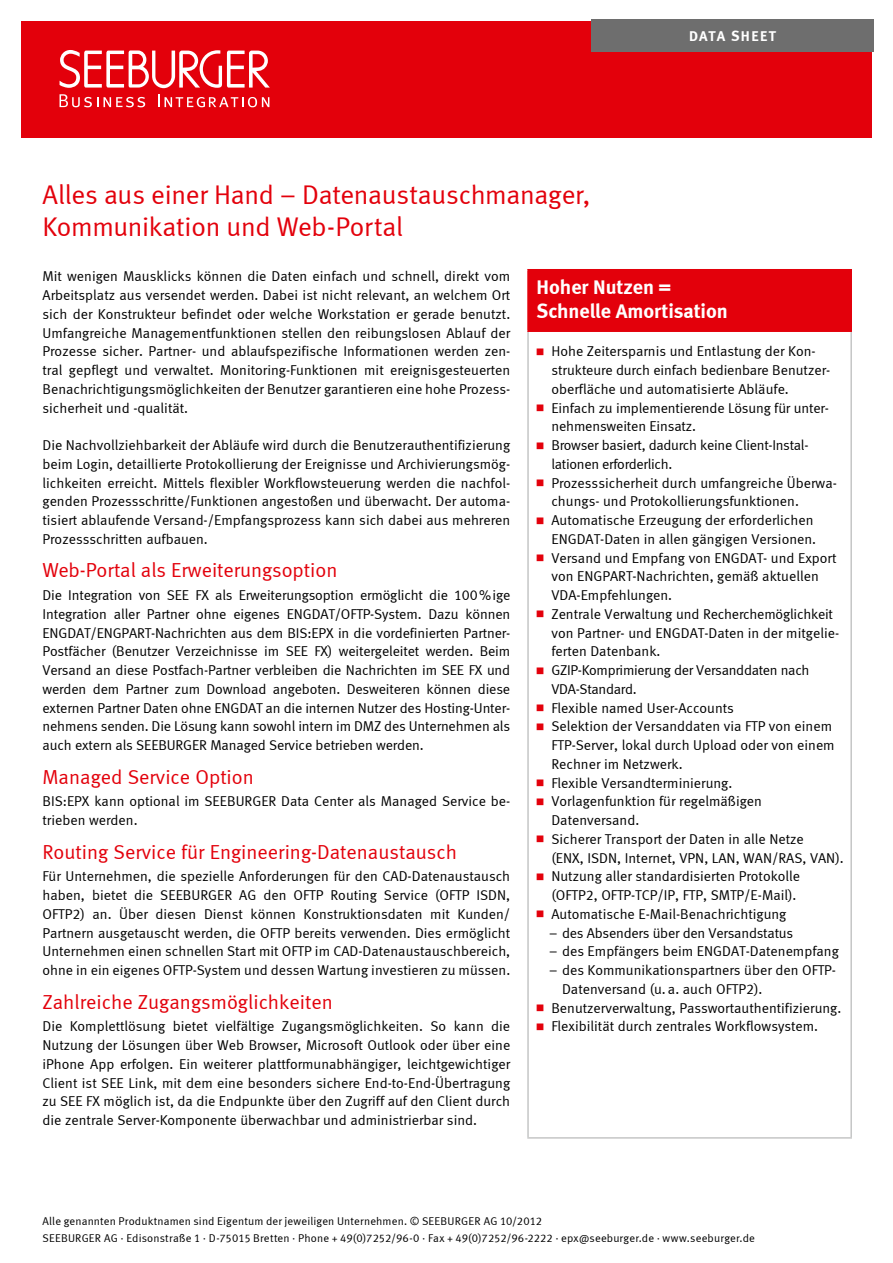
<style>
.page{position:relative;width:893px;height:1263px;background:#fff}
.page>*{position:absolute;margin:0;border:0;box-sizing:border-box;transform-origin:0 0}
.t1{font:27px/32.4px "Meta Normal LF";letter-spacing:-.01em;color:#e3000b}
.t2{font:20.25px "Meta Normal LF";color:#e3000b}
.t3{font:20.25px/24.3px "Meta Bold LF";color:#fff}
.t4{font:14.55px "Meta Bold LF";letter-spacing:.1em;color:#fff}
.t5{font:14.25px/18.8px "Meta Normal LF";color:#000;text-align:justify}
.t6{font:14.25px "Meta Normal LF";letter-spacing:-.02em;color:#000}
.t7{font:11.25px/16.5px "Meta Normal LF";letter-spacing:.015em;color:#000}
.s1{font-family:"Meta Bold Italic Expert";font-size:9px;color:#e3000b}
</style>
<div class="page">
<div style="left:21px;top:21px;width:851px;height:117px;background:#e3000b"></div>
<div style="left:591px;top:19px;width:283px;height:33px;background:#6e6e6e"></div>
<svg style="left:60px;top:50px;width:210px;height:38px"></svg>
<svg style="left:158px;top:94px;width:111px;height:13px"></svg>
<svg style="left:60px;top:94px;width:85px;height:13px"></svg>
<div style="left:528px;top:270px;width:323px;height:61px;background:#e3000b"></div>
<hr style="left:527px;top:332px;width:2px;height:805px;background:#c5c6c6">
<hr style="left:850px;top:332px;width:2px;height:805px;background:#c5c6c6">
<hr style="left:527px;top:1137px;width:325px;height:2px;background:#c5c6c6">
<hr style="left:527px;top:269px;width:325px;height:1px;background:#e3000b">
<hr style="left:527px;top:270px;width:2px;height:60px;background:#e3000b">
<hr style="left:850px;top:270px;width:2px;height:60px;background:#e3000b">
<hr style="left:527px;top:330px;width:325px;height:2px;background:#e3000b">
<h1 class="t1" style="left:43px;top:178px;width:549px">Alles aus einer Hand – Datenaustauschmanager,<br>Kommunikation und Web-Portal</h1>
<p class="t4" style="left:689px;top:28px;width:89px">DATA SHEEt</p>
<p class="t5" style="left:43px;top:267px;width:469px">Mit wenigen Mausklicks können die Daten einfach und schnell, direkt vom Arbeitsplatz aus versendet werden. Dabei ist nicht relevant, an welchem Ort sich der Konstrukteur befindet oder welche Workstation er gerade benutzt.<br>Umfangreiche Managementfunktionen stellen den reibungslosen Ablauf der Prozesse sicher. Partner- und ablaufspezifische Informationen werden zen&shy;tral gepflegt und verwaltet. Monitoring-Funktionen mit ereignisgesteuerten Benachrichtigungsmöglichkeiten der Benutzer garantieren eine hohe Prozess&shy;sicherheit und -qualität.</p>
<p class="t5" style="left:43px;top:436px;width:469px">Die Nachvollziehbarkeit der Abläufe wird durch die Benutzerauthentifizierung beim Login, detaillierte Protokollierung der Ereignisse und Archivierungsmög&shy;lichkeiten erreicht. Mittels flexibler Workflowsteuerung werden die nachfol&shy;genden Prozessschritte/Funktionen angestoßen und überwacht. Der automa&shy;tisiert ablaufende Versand-/Empfangsprozess kann sich dabei aus mehreren Prozessschritten aufbauen.</p>
<h2 class="t2" style="left:43px;top:559px;width:296px">Web-Portal als Erweiterungsoption</h2>
<p class="t5" style="left:43px;top:586px;width:469px">Die Integration von SEE FX als Erweiterungsoption ermöglicht die 100%ige Integration aller Partner ohne eigenes ENGDAT/OFTP-System. Dazu können ENGDAT/ENGPART-Nachrichten aus dem BIS:EPX in die vordefinierten Partner-Postfächer (Benutzer Verzeichnisse im SEE FX) weitergeleitet werden. Beim Versand an diese Postfach-Partner verbleiben die Nachrichten im SEE FX und werden dem Partner zum Download angeboten. Desweiteren können diese externen Partner Daten ohne ENGDAT an die internen Nutzer des Hosting-Unter&shy;nehmens senden. Die Lösung kann sowohl intern im DMZ des Unternehmen als auch extern als SEEBURGER Managed Service betrieben werden.</p>
<h2 class="t2" style="left:43px;top:765px;width:213px">Managed Service Option</h2>
<p class="t5" style="left:43px;top:792px;width:469px">BIS:EPX kann optional im SEEBURGER Data Center als Managed Service be&shy;trieben werden.</p>
<h2 class="t2" style="left:43px;top:840px;width:416px">Routing Service für Engineering-Datenaustausch</h2>
<p class="t5" style="left:43px;top:867px;width:469px">Für Unternehmen, die spezielle Anforderungen für den CAD-Datenaustausch haben, bietet die SEEBURGER AG den OFTP Routing Service (OFTP ISDN, OFTP2) an. Über diesen Dienst können Konstruktionsdaten mit Kunden/ Partnern ausgetauscht werden, die OFTP bereits verwenden. Dies ermöglicht Unternehmen einen schnellen Start mit OFTP im CAD-Datenaustauschbereich, ohne in ein eigenes OFTP-System und dessen Wartung investieren zu müssen.</p>
<h2 class="t2" style="left:43px;top:990px;width:292px">Zahlreiche Zugangsmöglichkeiten</h2>
<p class="t5" style="left:43px;top:1017px;width:469px">Die Komplettlösung bietet vielfältige Zugangsmöglichkeiten. So kann die Nutzung der Lösungen über Web Browser, Microsoft Outlook oder über eine iPhone App erfolgen. Ein weiterer plattformunabhängiger, leichtgewichtiger Client ist SEE Link, mit dem eine besonders sichere End-to-End-Übertragung zu SEE FX möglich ist, da die Endpunkte über den Zugriff auf den Client durch die zentrale Server-Komponente überwachbar und administrierbar sind.</p>
<h2 class="t3" style="left:536px;top:275px;width:193px">Hoher Nutzen =<br>Schnelle Amortisation</h2>
<p class="t5" style="left:536px;top:342px;width:281px"><span class="s1">Z</span> Hohe Zeitersparnis und Entlastung der Kon-</p>
<p class="t5" style="left:551px;top:361px;width:280px">strukteure durch einfach bedienbare Benutzer-</p>
<p class="t5" style="left:551px;top:379px;width:239px">oberfläche und automatisierte Abläufe.</p>
<p class="t5" style="left:536px;top:398px;width:294px"><span class="s1">Z</span> Einfach zu implementierende Lösung für unter-</p>
<p class="t5" style="left:551px;top:417px;width:146px">nehmensweiten Einsatz.</p>
<p class="t6" style="left:536px;top:437px;width:273px"><span class="s1">Z</span> Browser basiert, dadurch keine Client-Instal-</p>
<p class="t6" style="left:551px;top:456px;width:122px">lationen erforderlich.</p>
<p class="t5" style="left:536px;top:473px;width:302px"><span class="s1">Z</span> Prozesssicherheit durch umfangreiche Überwa-</p>
<p class="t5" style="left:551px;top:492px;width:249px">chungs- und Protokollierungsfunktionen.</p>
<p class="t5" style="left:536px;top:511px;width:278px"><span class="s1">Z</span> Automatische Erzeugung der erforderlichen</p>
<p class="t5" style="left:551px;top:529px;width:266px">ENGDAT-Daten in allen gängigen Versionen.</p>
<p class="t5" style="left:536px;top:548px;width:301px"><span class="s1">Z</span> Versand und Empfang von ENGDAT- und Export</p>
<p class="t5" style="left:551px;top:567px;width:269px">von ENGPART-Nachrichten, gemäß aktuellen</p>
<p class="t5" style="left:551px;top:586px;width:122px">VDA-Empfehlungen.</p>
<p class="t5" style="left:536px;top:604px;width:298px"><span class="s1">Z</span> Zentrale Verwaltung und Recherchemöglichkeit</p>
<p class="t5" style="left:551px;top:623px;width:289px">von Partner- und ENGDAT-Daten in der mitgelie-</p>
<p class="t5" style="left:551px;top:642px;width:111px">ferten Datenbank.</p>
<p class="t6" style="left:536px;top:662px;width:275px"><span class="s1">Z</span> GZIP-Komprimierung der Versanddaten nach</p>
<p class="t6" style="left:551px;top:681px;width:87px">VDA-Standard.</p>
<p class="t5" style="left:536px;top:698px;width:199px"><span class="s1">Z</span> Flexible named User-Accounts</p>
<p class="t5" style="left:536px;top:717px;width:297px"><span class="s1">Z</span> Selektion der Versanddaten via FTP von einem</p>
<p class="t5" style="left:551px;top:736px;width:285px">FTP-Server, lokal durch Upload oder von einem</p>
<p class="t5" style="left:551px;top:754px;width:133px">Rechner im Netzwerk.</p>
<p class="t5" style="left:536px;top:773px;width:197px"><span class="s1">Z</span> Flexible Versandterminierung.</p>
<p class="t5" style="left:536px;top:792px;width:227px"><span class="s1">Z</span> Vorlagenfunktion für regelmäßigen</p>
<p class="t5" style="left:551px;top:811px;width:89px">Datenversand.</p>
<p class="t5" style="left:536px;top:829px;width:269px"><span class="s1">Z</span> Sicherer Transport der Daten in alle Netze</p>
<p class="t5" style="left:551px;top:848px;width:294px">(ENX, ISDN, Internet, VPN, LAN, WAN/RAS, VAN).</p>
<p class="t5" style="left:536px;top:867px;width:265px"><span class="s1">Z</span> Nutzung aller standardisierten Protokolle</p>
<p class="t5" style="left:551px;top:886px;width:247px">(OFTP2, OFTP-TCP/IP, FTP, SMTP/E-Mail).</p>
<p class="t5" style="left:536px;top:904px;width:251px"><span class="s1">Z</span> Automatische E-Mail-Benachrichtigung</p>
<p class="t5" style="left:549px;top:923px;width:245px">– des Absenders über den Versandstatus</p>
<p class="t5" style="left:549px;top:942px;width:291px">– des Empfängers beim ENGDAT-Datenempfang</p>
<p class="t5" style="left:549px;top:961px;width:288px">– des Kommunikationspartners über den OFTP-</p>
<p class="t5" style="left:562px;top:979px;width:202px">Datenversand (u. a. auch OFTP2).</p>
<p class="t5" style="left:536px;top:998px;width:306px"><span class="s1">Z</span> Benutzerverwaltung, Passwortauthentifizierung.</p>
<p class="t5" style="left:536px;top:1017px;width:283px"><span class="s1">Z</span> Flexibilität durch zentrales Workflowsystem.</p>
<p class="t7" style="left:43px;top:1213px;width:714px">Alle genannten Produktnamen sind Eigentum der jeweiligen Unternehmen. © SEEBURGER AG 10/2012<br>SEEBURGER AG · Edisonstraße 1 · D-75015 Bretten · Phone + 49(0)7252/96-0 · Fax + 49(0)7252/96-2222 · epx@seeburger.de · www.seeburger.de</p>
</div>
